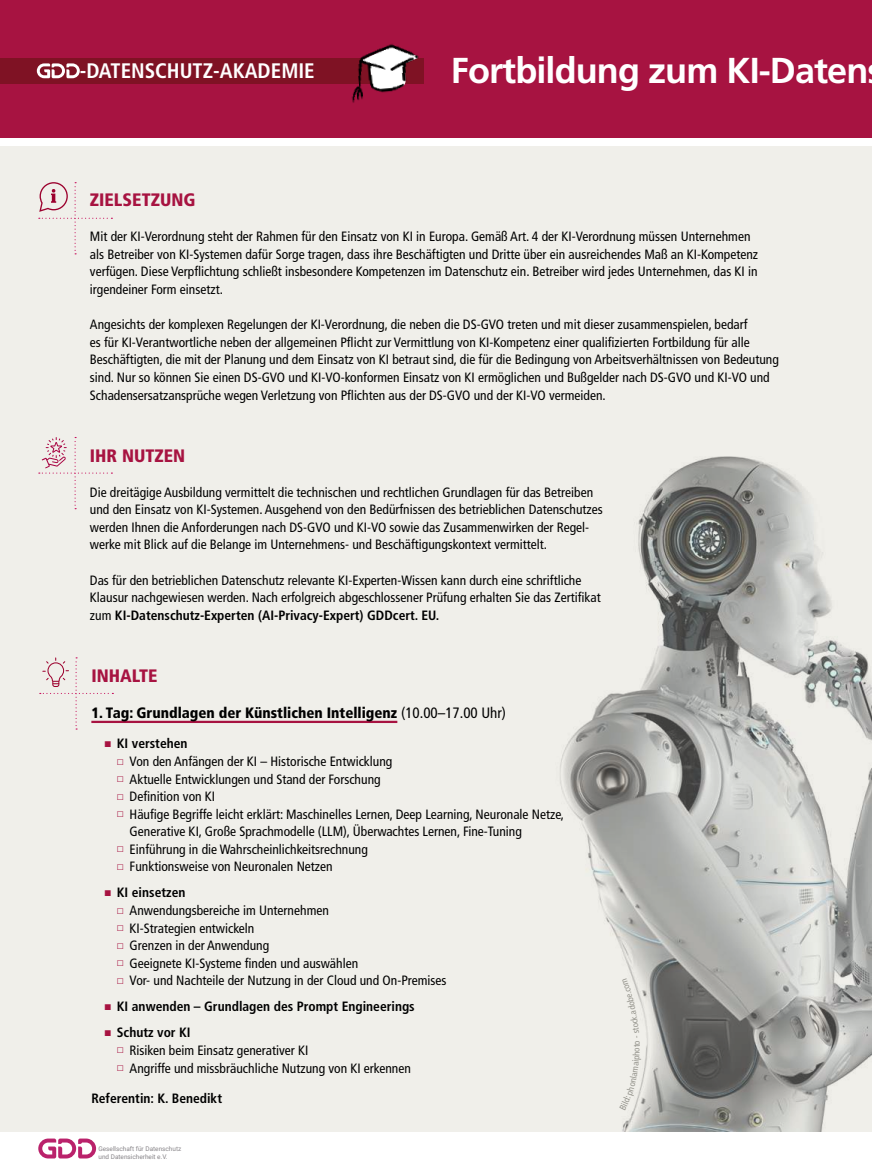
<style>
.page{position:relative;width:872px;height:1170px;background:#fff}
.page>*{position:absolute;margin:0;border:0;box-sizing:border-box;transform-origin:0 0}
.t1{font:700 36px "Frutiger LT Pro";letter-spacing:-.025em;color:#fff}
.t2{font:700 condensed 21px "Frutiger LT Pro";color:#fff}
.t3{font:900 condensed 18px "Frutiger LT Pro";color:#a71341}
.t4{font:900 condensed 15px "Frutiger LT Pro";color:#000}
.t5{font:condensed 13.5px/17.5px "Frutiger LT Pro";color:#000}
.t6{font:700 condensed 13.5px "Frutiger LT Pro";color:#000}
.t7{font:condensed 9px "Frutiger LT Pro";color:#626158}
.t8{font:6.45px/7.4px "Roboto";color:#878488}
.s1{font-weight:700}
.s2{font-weight:400}
.s3{color:#a71341}
</style>
<div class="page">
<svg style="left:38px;top:1138px;width:58px;height:20px"></svg>
<div style="left:0;top:0;width:872px;height:137px;background:#a71341"></div>
<div style="left:0;top:59px;width:423px;height:25px;background:#7f1224"></div>
<svg style="left:37px;top:63px;width:43px;height:15px"></svg>
<img style="left:347px;top:44px;width:76px;height:59px">
<div style="left:0;top:146px;width:872px;height:985px;background:#f0efea"></div>
<img style="left:560px;top:456px;width:312px;height:675px">
<svg style="left:39px;top:182px;width:73px;height:72px"></svg>
<hr style="left:91px;top:720px;width:306px;height:3px;background:#a71341">
<svg style="left:40px;top:657px;width:73px;height:72px"></svg>
<svg style="left:39px;top:437px;width:73px;height:72px"></svg>
<svg style="left:619px;top:977px;width:22px;height:133px"></svg>
<h2 class="t2" style="left:80px;top:58px;width:236px">-DATENSCHUTZ-AKADEMIE</h2>
<h1 class="t1" style="left:451px;top:49px;width:419px">Fortbildung zum KI-Daten</h1>
<h3 class="t3" style="left:90px;top:189px;width:107px">ZIELSETZUNG</h3>
<p class="t5" style="left:90px;top:228px;width:669px">Mit der KI-Verordnung steht der Rahmen für den Einsatz von KI in Europa. Gemäß Art. 4 der KI-Verordnung müssen Unternehmen als Betreiber von KI-Systemen dafür Sorge tragen, dass ihre Beschäftigten und Dritte über ein ausreichendes Maß an KI-Kompetenz verfügen. Diese Verpflichtung schließt insbesondere Kompetenzen im Datenschutz ein. Betreiber wird jedes Unternehmen, das KI in irgendeiner Form einsetzt.</p>
<p class="t5" style="left:90px;top:316px;width:690px">Angesichts der komplexen Regelungen der KI-Verordnung, die neben die DS-GVO treten und mit dieser zusammenspielen, bedarf<br>es für KI-Verantwortliche neben der allgemeinen Pflicht zur Vermittlung von KI-Kompetenz einer qualifizierten Fortbildung für alle Beschäftigten, die mit der Planung und dem Einsatz von KI betraut sind, die für die Bedingung von Arbeitsverhältnissen von Bedeutung sind. Nur so können Sie einen DS-GVO und KI-VO-konformen Einsatz von KI ermöglichen und Bußgelder nach DS-GVO und KI-VO und Schadensersatzansprüche wegen Verletzung von Pflichten aus der DS-GVO und der KI-VO vermeiden.</p>
<h3 class="t3" style="left:90px;top:445px;width:97px">IHR NUTZEN</h3>
<p class="t5" style="left:90px;top:483px;width:514px">Die dreitägige Ausbildung vermittelt die technischen und rechtlichen Grundlagen für das Betreiben und den Einsatz von KI-Systemen. Ausgehend von den Bedürfnissen des betrieblichen Datenschutzes werden Ihnen die Anforderungen nach DS-GVO und KI-VO sowie das Zusammenwirken der Regel&shy;werke mit Blick auf die Belange im Unternehmens- und Beschäftigungskontext vermittelt.</p>
<p class="t5" style="left:90px;top:571px;width:512px">Das für den betrieblichen Datenschutz relevante KI-Experten-Wissen kann durch eine schriftliche<br>Klausur nachgewiesen werden. Nach erfolgreich abgeschlossener Prüfung erhalten Sie das Zertifikat zum <span class="s1">KI-Datenschutz-Experten (AI-Privacy-Expert) GDDcert. EU.</span></p>
<h3 class="t3" style="left:91px;top:664px;width:67px">INHALTE</h3>
<p class="t4" style="left:91px;top:703px;width:416px">1. Tag: Grundlagen der Künstlichen Intelligenz <span class="s2">(10.00–17.00 Uhr)</span></p>
<p class="t6" style="left:104px;top:735px;width:85px"><span class="s3">▪</span> KI verstehen</p>
<p class="t5" style="left:117px;top:752px;width:277px"><span class="s3">◽</span> Von den Anfängen der KI – Historische Entwicklung</p>
<p class="t5" style="left:117px;top:770px;width:265px"><span class="s3">◽</span> Aktuelle Entwicklungen und Stand der Forschung</p>
<p class="t5" style="left:117px;top:787px;width:100px"><span class="s3">◽</span> Definition von KI</p>
<p class="t5" style="left:117px;top:805px;width:449px"><span class="s3">◽</span> Häufige Begriffe leicht erklärt: Maschinelles Lernen, Deep Learning, Neuronale Netze,</p>
<p class="t5" style="left:130px;top:822px;width:394px">Generative KI, Große Sprachmodelle (LLM), Überwachtes Lernen, Fine-Tuning</p>
<p class="t5" style="left:117px;top:840px;width:252px"><span class="s3">◽</span> Einführung in die Wahrscheinlichkeitsrechnung</p>
<p class="t5" style="left:117px;top:858px;width:217px"><span class="s3">◽</span> Funktionsweise von Neuronalen Netzen</p>
<p class="t5" style="left:117px;top:884px;width:331px;text-indent:-13px"><span class="s3">▪</span> <span class="s1">KI einsetzen<br></span><span class="s3">◽</span> Anwendungsbereiche im Unternehmen<br><span class="s3">◽</span> KI-Strategien entwickeln<br><span class="s3">◽</span> Grenzen in der Anwendung<br><span class="s3">◽</span> Geeignete KI-Systeme finden und auswählen<br><span class="s3">◽</span> Vor- und Nachteile der Nutzung in der Cloud und On-Premises</p>
<p class="t6" style="left:104px;top:998px;width:312px"><span class="s3">▪</span> KI anwenden – Grundlagen des Prompt Engineerings</p>
<p class="t5" style="left:117px;top:1023px;width:295px;text-indent:-13px"><span class="s3">▪</span> <span class="s1">Schutz vor KI<br></span><span class="s3">◽</span> Risiken beim Einsatz generativer KI<br><span class="s3">◽</span> Angriffe und missbräuchliche Nutzung von KI erkennen</p>
<p class="t6" style="left:91px;top:1090px;width:132px">Referentin: K. Benedikt</p>
<p class="t8" style="left:98px;top:1144px;width:84px">Gesellschaft für Datenschutz und Datensicherheit e.V.</p>
<p class="t7" style="left:631px;top:1047px;width:4px;rotate:-90deg">t</p>
</div>
